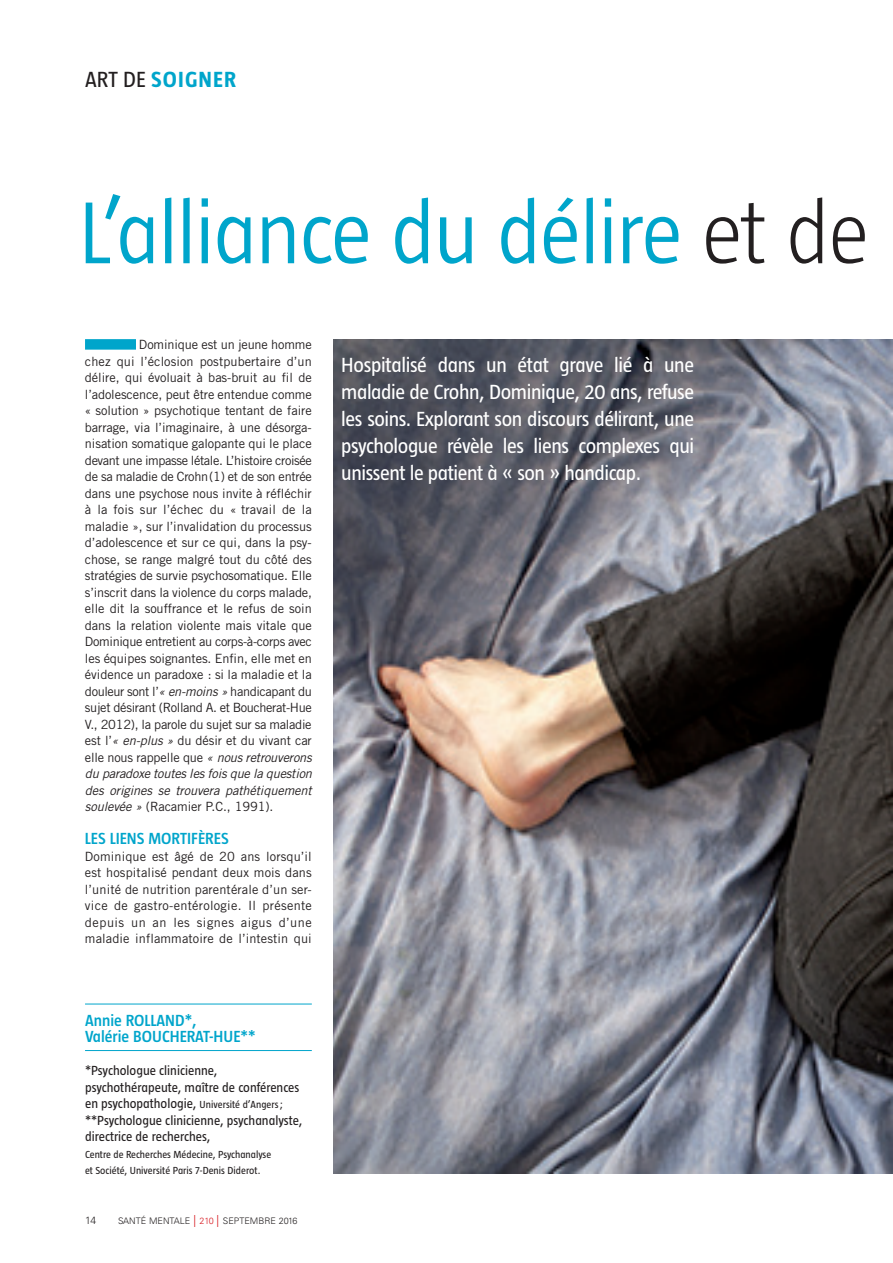
<style>
.page{position:relative;width:893px;height:1263px;background:#fff}
.page>*{position:absolute;margin:0;border:0;box-sizing:border-box;transform-origin:0 0}
.SMBO__Titre{font:300 90px "Taz";letter-spacing:-.015em;color:#00a5cb}
.t1{font:700 22.5px "Taz";letter-spacing:.05em;color:#00a5cb}
.SMBO__Chapeau{font:21px/27px "Taz";letter-spacing:-.02em;color:#fff;text-align:justify}
.SMBO__Auteur{font:600 16.5px/16.5px "Taz";color:#00a5cb}
.SMBO__Inter{font:600 16.5px "Taz";color:#00a5cb}
.SMBO__Fonction{font:13.5px/16.5px "Taz";color:#231f20}
.SMBO__Txt_courant{font:12.75px/16.5px "Trade Gothic";color:#231f20;text-align:justify}
.SMBO__Fonction-2{font:10.5px/16.5px "Taz";color:#231f20}
.t2{font:300 10.5px "Univers";color:#231f20}
.t3{font:300 9px "Univers";color:#231f20}
.s1{font-weight:400;color:#231f20}
.s2{color:#231f20}
.s3{font-style:italic}
.s4{font-size:10.5px}
.s5{font-size:12px;color:#d81c23}
.s6{color:#d81c23}
</style>
<div class="page">
<hr style="left:85px;top:1004px;width:227px;height:1px;background:#00a5cb">
<hr style="left:85px;top:1050px;width:227px;height:1px;background:#00a5cb">
<img style="left:333px;top:340px;width:560px;height:834px">
<div style="left:85px;top:339px;width:51px;height:11px;background:#00a5cb"></div>
<h2 class="t1" style="left:85px;top:68px;width:153px"><span class="s1">ART DE</span> SOIGNER</h2>
<p class="SMBO__Titre" style="left:79px;top:186px;width:793px">L’alliance du délire <span class="s2">et de</span></p>
<p class="SMBO__Txt_courant" style="left:85px;top:336px;width:229px;text-indent:54px">Dominique est un jeune homme chez qui l’éclosion postpubertaire d’un délire, qui évoluait à bas-bruit au fil de l’adolescence, peut être entendue comme « solution » psychotique tentant de faire barrage, via l’imaginaire, à une désorga&shy;nisation somatique galopante qui le place devant une impasse létale. L’histoire croisée de sa maladie de Crohn(1) et de son entrée dans une psychose nous invite à réfléchir à la fois sur l’échec du « travail de la maladie », sur l’invalidation du processus d’adolescence et sur ce qui, dans la psy&shy;chose, se range malgré tout du côté des stratégies de survie psychosomatique. Elle s’inscrit dans la violence du corps malade, elle dit la souffrance et le refus de soin dans la relation violente mais vitale que Dominique entretient au corps-à-corps avec les équipes soignantes. Enfin, elle met en évidence un paradoxe : si la maladie et la douleur sont l’<span class="s3">« en-moins »</span> handicapant du sujet désirant (Rolland A. et Boucherat-Hue V., 2012), la parole du sujet sur sa maladie est l’<span class="s3">« en-plus »</span> du désir et du vivant car elle nous rappelle que <span class="s3">« nous retrouverons du paradoxe toutes les fois que la question des origines se trouvera pathétiquement soulevée »</span> (Racamier P.C., 1991).</p>
<p class="SMBO__Inter" style="left:85px;top:830px;width:145px">LES LIENS MORTIFÈRES</p>
<p class="SMBO__Txt_courant" style="left:85px;top:848px;width:228px">Dominique est âgé de 20 ans lorsqu’il est hospitalisé pendant deux mois dans l’unité de nutrition parentérale d’un ser&shy;vice de gastro-entérologie. Il présente depuis un an les signes aigus d’une maladie inflammatoire de l’intestin qui</p>
<p class="SMBO__Auteur" style="left:85px;top:1012px;width:172px">Annie ROLLAND*,<br>Valérie BOUCHERAT-HUE**</p>
<p class="SMBO__Fonction" style="left:85px;top:1062px;width:219px">*Psychologue clinicienne, psychothérapeute, maître de conférences en psychopathologie, <span class="s4">Université d’Angers; </span>**Psychologue clinicienne, psychanalyste, directrice de recherches,</p>
<p class="SMBO__Fonction-2" style="left:85px;top:1146px;width:188px">Centre de Recherches Médecine, Psychanalyse et Société, Université Paris 7-Denis Diderot.</p>
<p class="t2" style="left:85px;top:1213px;width:13px">14</p>
<p class="t3" style="left:118px;top:1215px;width:181px">SANTÉ MENTALE <span class="s5">|</span> <span class="s6">210</span> <span class="s5">|</span> SEPTEMBRE 2016</p>
<p class="SMBO__Chapeau" style="left:341px;top:351px;width:354px">Hospitalisé dans un état grave lié à une maladie de Crohn, Dominique, 20 ans, refuse les soins. Explorant son discours délirant, une psychologue révèle les liens complexes qui unissent le patient à « son » handicap.</p>
</div>
